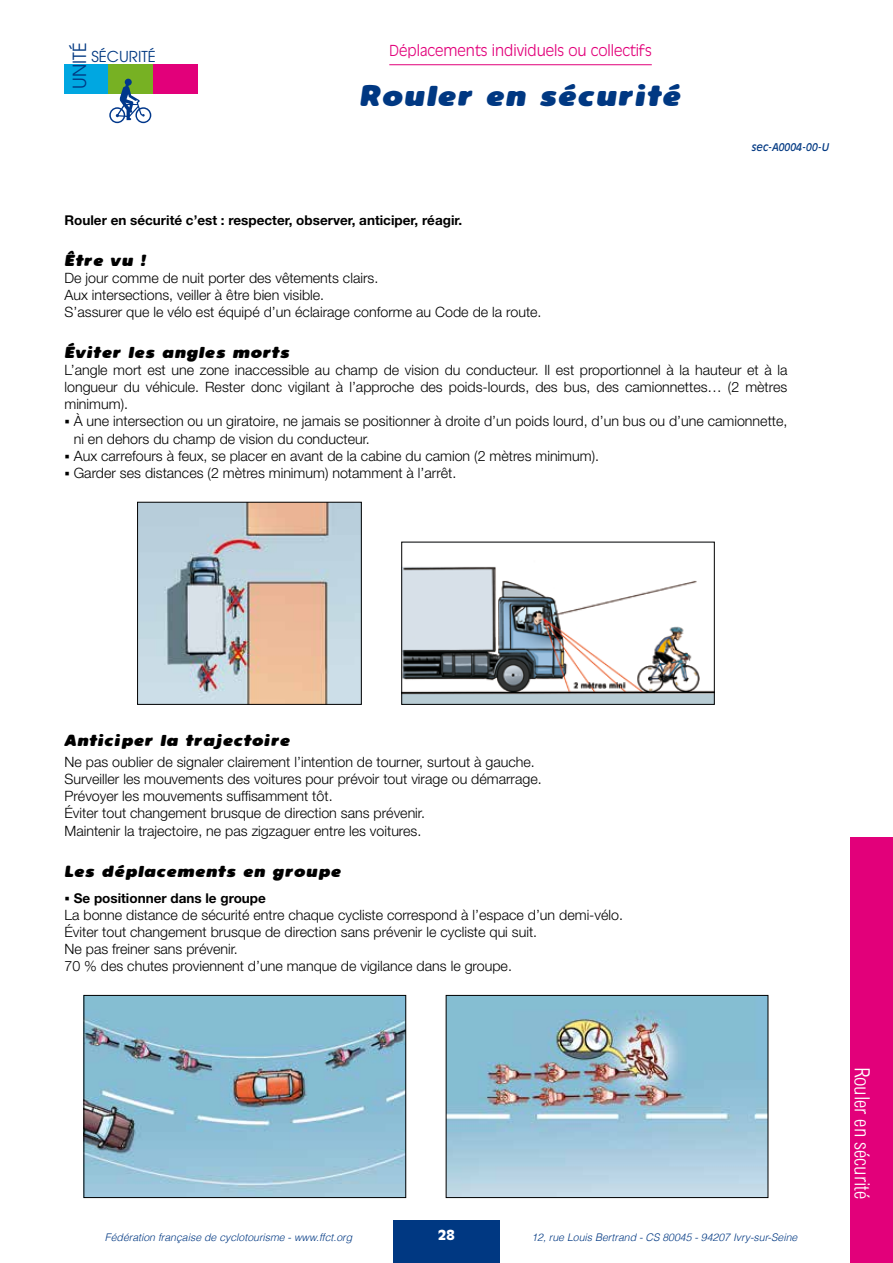
<style>
.page{position:relative;width:893px;height:1263px;background:#fff}
.page>*{position:absolute;margin:0;border:0;box-sizing:border-box;transform-origin:0 0}
.t1{font:30px "Reeler Personal Use Only";color:#003882}
.t2{font:300 condensed 21px "Arial";color:#fff}
.t3{font:18px "Avant Garde";color:#003882}
.t4{font:16.5px "Reeler Personal Use Only";color:#000}
.t5{font:300 15px "Antique Olive";color:#e2007a}
.t6{font:15px "Avant Garde";color:#003882}
.t7{font:300 14.25px/17.1px "Helvetica Neue";color:#000}
.t8{font:700 13.5px "Helvetica Neue";color:#000}
.t9{font:900 13.5px "Antique Olive";color:#fff}
.t10{font:italic 300 10.5px "Helvetica";color:#003882}
.t11{font:italic 10.5px "Antique Olive";color:#003882}
</style>
<div class="page">
<hr style="left:389px;top:64px;width:263px;height:1px;background:#e2007a">
<div style="left:64px;top:64px;width:44px;height:30px;background:#00a7e1"></div>
<div style="left:108px;top:64px;width:45px;height:30px;background:#77b123"></div>
<div style="left:153px;top:64px;width:45px;height:30px;background:#e2007a"></div>
<img style="left:139px;top:504px;width:221px;height:199px">
<div style="left:137px;top:502px;width:225px;height:203px;border:1px solid #000"></div>
<img style="left:403px;top:566px;width:310px;height:137px">
<div style="left:401px;top:542px;width:314px;height:163px;border:1px solid #000"></div>
<img style="left:86px;top:997px;width:318px;height:199px">
<div style="left:84px;top:995px;width:322px;height:203px;border:1px solid #000"></div>
<img style="left:448px;top:997px;width:318px;height:199px">
<div style="left:446px;top:995px;width:322px;height:203px;border:1px solid #000"></div>
<svg style="left:109px;top:79px;width:42px;height:44px"></svg>
<div style="left:393px;top:1220px;width:107px;height:43px;background:#003882"></div>
<div style="left:850px;top:838px;width:43px;height:425px;background:#e2007a"></div>
<p class="t3" style="left:69px;top:89px;width:48px;rotate:-90deg">UNITÉ</p>
<p class="t6" style="left:91px;top:48px;width:66px">SÉCURITÉ</p>
<p class="t5" style="left:389px;top:42px;width:264px">Déplacements individuels ou collectifs</p>
<p class="t1" style="left:359px;top:77px;width:324px">Rouler en sécurité</p>
<p class="t11" style="left:752px;top:141px;width:79px">sec-A0004-00-U</p>
<p class="t8" style="left:64px;top:211px;width:399px">Rouler en sécurité c’est : respecter, observer, anticiper, réagir.</p>
<p class="t4" style="left:64px;top:249px;width:84px">Être vu !</p>
<p class="t7" style="left:64px;top:269px;width:479px">De jour comme de nuit porter des vêtements clairs.<br>Aux intersections, veiller à être bien visible.<br>S’assurer que le vélo est équipé d’un éclairage conforme au Code de la route.</p>
<p class="t4" style="left:64px;top:342px;width:227px">Éviter les angles morts</p>
<p class="t7" style="left:64px;top:361px;width:724px;text-align:justify">L’angle mort est une zone inaccessible au champ de vision du conducteur. Il est proportionnel à la hauteur et à la longueur du véhicule. Rester donc vigilant à l’approche des poids-lourds, des bus, des camionnettes… (2 mètres minimum).</p>
<p class="t7" style="left:74px;top:412px;width:715px;text-indent:-9px">▪ À une intersection ou un giratoire, ne jamais se positionner à droite d’un poids lourd, d’un bus ou d’une camionnette, ni en dehors du champ de vision du conducteur.</p>
<p class="t7" style="left:64px;top:447px;width:536px">▪ Aux carrefours à feux, se placer en avant de la cabine du camion (2 mètres minimum).</p>
<p class="t7" style="left:64px;top:464px;width:393px">▪ Garder ses distances (2 mètres minimum) notamment à l’arrêt.</p>
<p class="t4" style="left:64px;top:729px;width:228px">Anticiper la trajectoire</p>
<p class="t7" style="left:64px;top:753px;width:479px">Ne pas oublier de signaler clairement l’intention de tourner, surtout à gauche.<br>Surveiller les mouvements des voitures pour prévoir tout virage ou démarrage.<br>Prévoyer les mouvements suffisamment tôt.<br>Éviter tout changement brusque de direction sans prévenir.<br>Maintenir la trajectoire, ne pas zigzaguer entre les voitures.</p>
<p class="t4" style="left:64px;top:860px;width:279px">Les déplacements en groupe</p>
<p class="t8" style="left:64px;top:889px;width:203px">▪ Se positionner dans le groupe</p>
<p class="t7" style="left:64px;top:906px;width:560px">La bonne distance de sécurité entre chaque cycliste correspond à l’espace d’un demi-vélo.<br>Éviter tout changement brusque de direction sans prévenir le cycliste qui suit.<br>Ne pas freiner sans prévenir.<br>70 % des chutes proviennent d’une manque de vigilance dans le groupe.</p>
<p class="t10" style="left:105px;top:1230px;width:249px">Fédération française de cyclotourisme - www.ffct.org</p>
<p class="t9" style="left:438px;top:1227px;width:18px">28</p>
<p class="t10" style="left:531px;top:1230px;width:267px">12, rue Louis Bertrand - CS 80045 - 94207 Ivry-sur-Seine</p>
<p class="t2" style="left:874px;top:1066px;width:134px;rotate:90deg">Rouler en sécurité</p>
</div>
